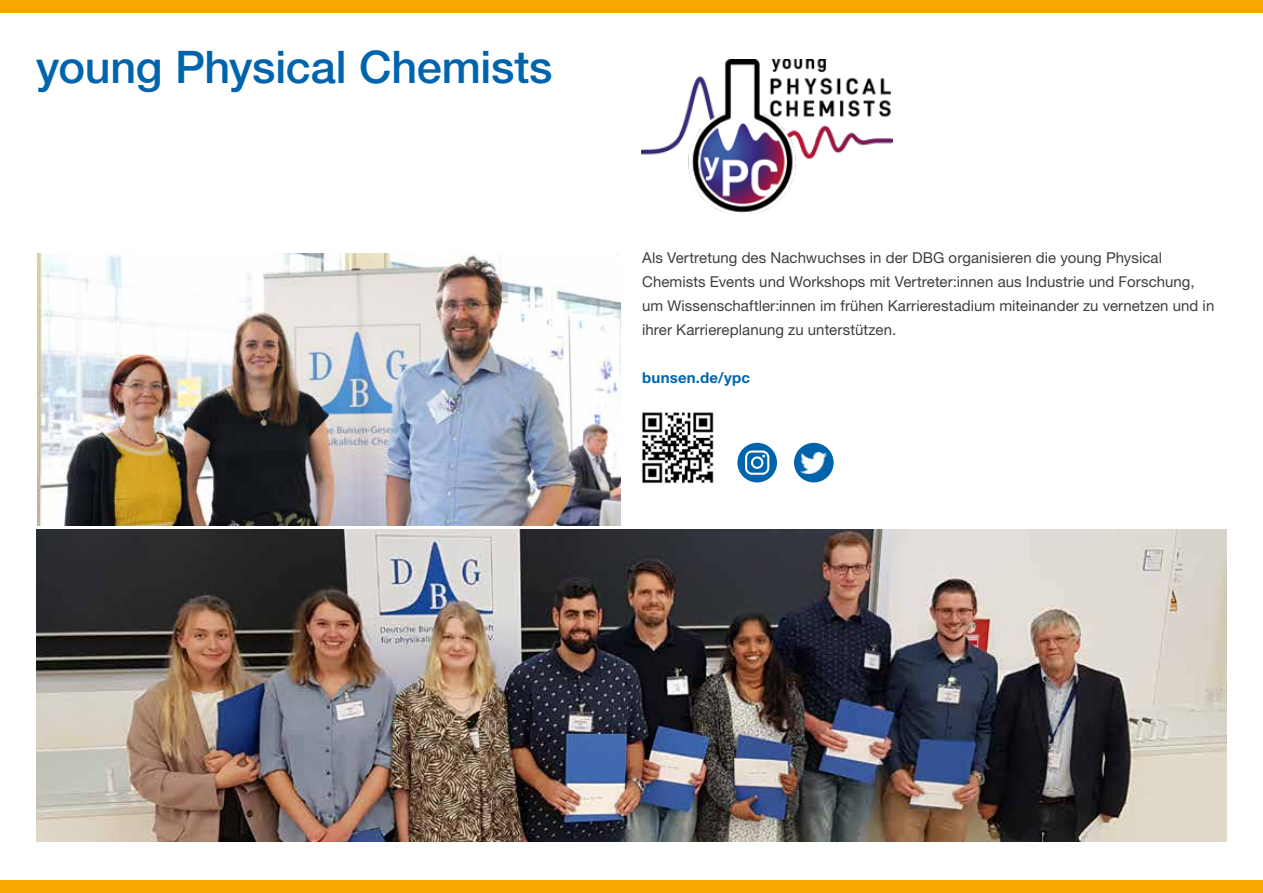
<style>
.page{position:relative;width:1263px;height:893px;background:#fff}
.page>*{position:absolute;margin:0;border:0;box-sizing:border-box;transform-origin:0 0}
.t1{font:500 45px "Helvetica Neue LT Std";letter-spacing:-.005em;color:#0064ad}
.t2{font:15px/24px "Helvetica Neue LT Std";letter-spacing:.005em;color:#3e3d40}
.t3{font:700 15px "Helvetica Neue LT Std";letter-spacing:.015em;color:#0064ad}
</style>
<div class="page">
<img style="left:641px;top:60px;width:252px;height:154px">
<img style="left:38px;top:253px;width:583px;height:272px">
<div style="left:0;top:880px;width:1263px;height:13px;background:#f7a800"></div>
<div style="left:0;top:0;width:1263px;height:13px;background:#f7a800"></div>
<img style="left:36px;top:530px;width:1191px;height:312px">
<div style="left:737px;top:443px;width:40px;height:39px;background:#0064ad;border-radius:50%"></div>
<svg style="left:745px;top:450px;width:24px;height:25px"></svg>
<div style="left:794px;top:443px;width:40px;height:39px;background:#0064ad;border-radius:50%"></div>
<img style="left:801px;top:452px;width:26px;height:21px">
<img style="left:642px;top:412px;width:72px;height:71px">
<h1 class="t1" style="left:36px;top:40px;width:518px">young Physical Chemists</h1>
<p class="t2" style="left:642px;top:245px;width:574px">Als Vertretung des Nachwuchses in der DBG organisieren die young Physical Chemists Events und Workshops mit Vertreter:innen aus Industrie und Forschung, um Wissenschaftler:innen im frühen Karrierestadium miteinander zu vernetzen und in ihrer Karriereplanung zu unterstützen.</p>
<p class="t3" style="left:642px;top:368px;width:109px">bunsen.de/ypc</p>
</div>
